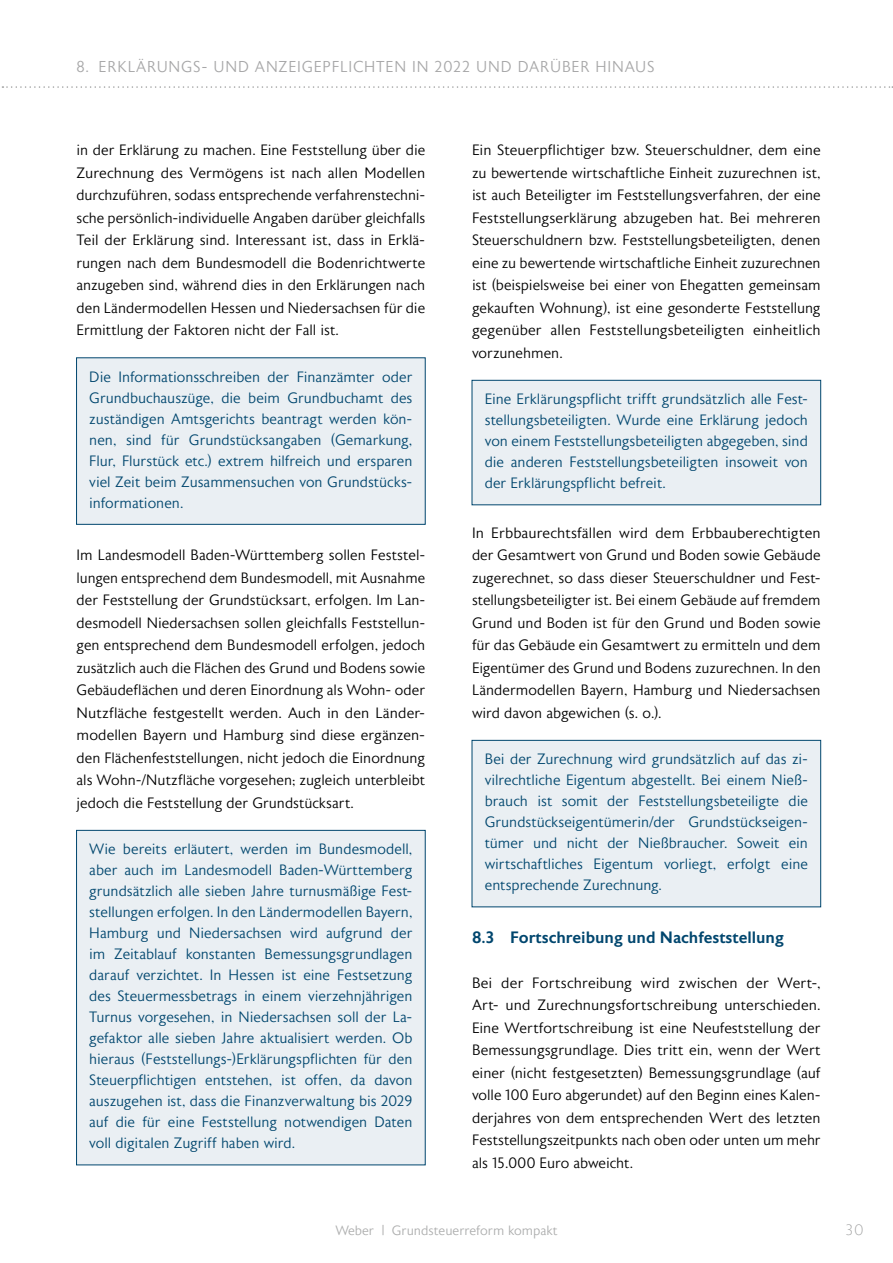
<style>
.page{position:relative;width:893px;height:1263px;background:#fff}
.page>*{position:absolute;margin:0;border:0;box-sizing:border-box;transform-origin:0 0}
.t1{font:500 16.5px "Astoria Sans";color:#00466e}
.t2{font:300 15.75px "Astoria Sans";letter-spacing:.05em;color:#a7a7a8}
.Fließtext{font:300 15px/22.5px "Astoria Sans";color:#000;text-align:justify}
.Kasten_re{font:300 15px/21px "Astoria Sans";letter-spacing:-.005em;color:#00466e;text-align:justify}
.t3{font:200 15px "Astoria Sans";color:#9c9d9d}
.t4{font:300 13.5px "Astoria Sans";color:#adaeae}
</style>
<div class="page">
<svg style="left:2px;top:86px;width:891px;height:2px"></svg>
<div style="left:76px;top:357px;width:350px;height:168px;background:#eaeff3;border:1px solid #00466e"></div>
<div style="left:76px;top:830px;width:350px;height:335px;background:#eaeff3;border:1px solid #00466e"></div>
<div style="left:472px;top:380px;width:349px;height:125px;background:#eaeff3;border:1px solid #00466e"></div>
<div style="left:472px;top:740px;width:349px;height:167px;background:#eaeff3;border:1px solid #00466e"></div>
<p class="t2" style="left:77px;top:58px;width:580px">8. ERKLÄRUNGS- UND ANZEIGEPFLICHTEN IN 2022 UND DARÜBER HINAUS</p>
<p class="Fließtext" style="left:77px;top:139px;width:350px">in der Erklärung zu machen. Eine Feststellung über die Zurechnung des Vermögens ist nach allen Modellen durchzuführen, sodass entsprechende verfahrenstechni&shy;sche persönlich-individuelle Angaben darüber gleichfalls Teil der Erklärung sind. Interessant ist, dass in Erklä&shy;rungen nach dem Bundesmodell die Bodenrichtwerte anzugeben sind, während dies in den Erklärungen nach den Ländermodellen Hessen und Niedersachsen für die Ermittlung der Faktoren nicht der Fall ist.</p>
<p class="Kasten_re" style="left:89px;top:367px;width:325px;text-align:left">Die Informationsschreiben der Finanzämter oder Grundbuchauszüge, die beim Grundbuchamt des zuständigen Amtsgerichts beantragt werden kön&shy;nen, sind für Grundstücksangaben (Gemarkung, Flur, Flurstück etc.) extrem hilfreich und ersparen viel Zeit beim Zusammensuchen von Grundstücks&shy;informationen.</p>
<p class="Fließtext" style="left:77px;top:544px;width:350px">Im Landesmodell Baden-Württemberg sollen Feststel&shy;lungen entsprechend dem Bundesmodell, mit Ausnahme der Feststellung der Grundstücksart, erfolgen. Im Lan&shy;desmodell Niedersachsen sollen gleichfalls Feststellun&shy;gen entsprechend dem Bundesmodell erfolgen, jedoch zusätzlich auch die Flächen des Grund und Bodens sowie Gebäudeflächen und deren Einordnung als Wohn- oder Nutzfläche festgestellt werden. Auch in den Länder&shy;modellen Bayern und Hamburg sind diese ergänzen&shy;den Flächenfeststellungen, nicht jedoch die Einordnung als Wohn-/Nutzfläche vorgesehen; zugleich unterbleibt jedoch die Feststellung der Grundstücksart.</p>
<p class="Kasten_re" style="left:89px;top:839px;width:325px">Wie bereits erläutert, werden im Bundesmodell, aber auch im Landesmodell Baden-Württemberg grundsätzlich alle sieben Jahre turnusmäßige Fest&shy;stellungen erfolgen. In den Ländermodellen Bayern, Hamburg und Niedersachsen wird aufgrund der im Zeitablauf konstanten Bemessungsgrundlagen darauf verzichtet. In Hessen ist eine Festsetzung des Steuermessbetrags in einem vierzehnjährigen Turnus vorgesehen, in Niedersachsen soll der La&shy;gefaktor alle sieben Jahre aktualisiert werden. Ob hieraus (Feststellungs-)Erklärungspflichten für den Steuerpflichtigen entstehen, ist offen, da davon auszugehen ist, dass die Finanzverwaltung bis 2029 auf die für eine Feststellung notwendigen Daten voll digitalen Zugriff haben wird.</p>
<p class="Fließtext" style="left:472px;top:139px;width:350px">Ein Steuerpflichtiger bzw. Steuerschuldner, dem eine zu bewertende wirtschaftliche Einheit zuzurechnen ist, ist auch Beteiligter im Feststellungsverfahren, der eine Feststellungserklärung abzugeben hat. Bei mehreren Steuerschuldnern bzw. Feststellungsbeteiligten, denen eine zu bewertende wirtschaftliche Einheit zuzurechnen ist (beispielsweise bei einer von Ehegatten gemeinsam gekauften Wohnung), ist eine gesonderte Feststellung gegenüber allen Feststellungsbeteiligten einheitlich vorzunehmen.</p>
<p class="Kasten_re" style="left:485px;top:389px;width:325px">Eine Erklärungspflicht trifft grundsätzlich alle Fest&shy;stellungsbeteiligten. Wurde eine Erklärung jedoch von einem Feststellungsbeteiligten abgegeben, sind die anderen Feststellungsbeteiligten insoweit von der Erklärungspflicht befreit.</p>
<p class="Fließtext" style="left:472px;top:522px;width:350px">In Erbbaurechtsfällen wird dem Erbbauberechtigten der Gesamtwert von Grund und Boden sowie Gebäude zugerechnet, so dass dieser Steuerschuldner und Fest&shy;stellungsbeteiligter ist. Bei einem Gebäude auf fremdem Grund und Boden ist für den Grund und Boden sowie für das Gebäude ein Gesamtwert zu ermitteln und dem Eigentümer des Grund und Bodens zuzurechnen. In den Ländermodellen Bayern, Hamburg und Niedersachsen wird davon abgewichen (s. o.).</p>
<p class="Kasten_re" style="left:485px;top:749px;width:325px">Bei der Zurechnung wird grundsätzlich auf das zi&shy;vilrechtliche Eigentum abgestellt. Bei einem Nieß&shy;brauch ist somit der Feststellungsbeteiligte die Grundstückseigentümerin/der Grundstückseigen&shy;tümer und nicht der Nießbraucher. Soweit ein wirtschaftliches Eigentum vorliegt, erfolgt eine entsprechende Zurechnung.</p>
<p class="t1" style="left:472px;top:928px;width:314px">8.3 Fortschreibung und Nachfeststellung</p>
<p class="Fließtext" style="left:472px;top:972px;width:350px">Bei der Fortschreibung wird zwischen der Wert-, Art- und Zurechnungsfortschreibung unterschieden.<br>Eine Wertfortschreibung ist eine Neufeststellung der Bemessungsgrundlage. Dies tritt ein, wenn der Wert einer (nicht festgesetzten) Bemessungsgrundlage (auf volle 100 Euro abgerundet) auf den Beginn eines Kalen&shy;derjahres von dem entsprechenden Wert des letzten Feststellungszeitpunkts nach oben oder unten um mehr als 15.000 Euro abweicht.</p>
<p class="t4" style="left:335px;top:1223px;width:224px">Weber | Grundsteuerreform kompakt</p>
<p class="t3" style="left:846px;top:1222px;width:19px">30</p>
</div>
